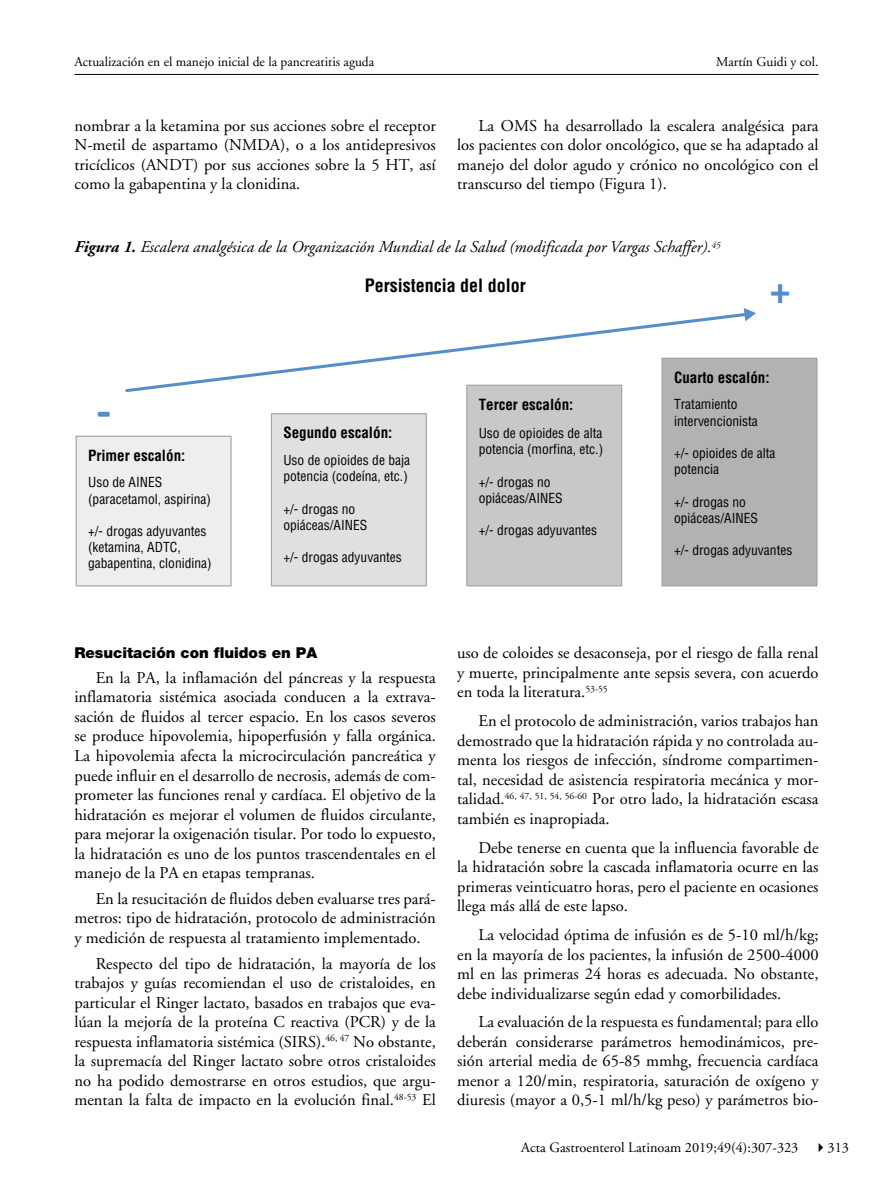
<style>
.page{position:relative;width:893px;height:1191px;background:#fff}
.page>*{position:absolute;margin:0;border:0;box-sizing:border-box;transform-origin:0 0}
.t1{font:700 48px "Calibri";color:#568cc9}
.t2{font:700 40.5px "Calibri";color:#568cc9}
.t3{font:700 condensed 18px "Helvetica";color:#000}
.t4{font:16.5px/19.5px "Adobe Garamond";color:#000;text-align:justify}
.t5{font:italic 16.5px "Adobe Garamond";color:#000}
.t6{font:700 condensed 15px "Helvetica";color:#000}
.t7{font:900 15px "Helvetica Neue LT Std";color:#000}
.t8{font:14.25px "Adobe Garamond Pro";color:#000}
.t9{font:condensed 13.5px/16.2px "Helvetica";color:#000}
.t10{font:13.5px "Adobe Garamond";color:#000}
.s1{font-weight:700}
</style>
<div class="page">
<hr style="left:74px;top:74px;width:745px;height:1px;background:#000">
<div style="left:76px;top:436px;width:155px;height:150px;background:#eee"></div>
<div style="left:76px;top:435px;width:156px;height:151px;border:1px solid #a2a2a2"></div>
<div style="left:271px;top:414px;width:155px;height:172px;background:#e0e0df"></div>
<div style="left:271px;top:413px;width:156px;height:173px;border:1px solid #a2a2a2"></div>
<div style="left:467px;top:385px;width:155px;height:201px;background:#c8c8c8"></div>
<div style="left:466px;top:384px;width:156px;height:202px;border:1px solid #a2a2a2"></div>
<div style="left:662px;top:358px;width:155px;height:228px;background:#b3b2b2"></div>
<div style="left:661px;top:357px;width:156px;height:229px;border:1px solid #a2a2a2"></div>
<svg style="left:125px;top:313px;width:625px;height:81px"></svg>
<svg style="left:744px;top:308px;width:12px;height:13px"></svg>
<p class="t10" style="left:74px;top:55px;width:301px">Actualización en el manejo inicial de la pancreatitis aguda</p>
<p class="t10" style="left:716px;top:55px;width:104px">Martín Guidi y col.</p>
<p class="t4" style="left:74px;top:116px;width:363px">nombrar a la ketamina por sus acciones sobre el receptor N-metil de aspartamo (NMDA), o a los antidepresivos tricíclicos (ANDT) por sus acciones sobre la 5 HT, así como la gabapentina y la clonidina.</p>
<p class="t4" style="left:457px;top:116px;width:363px;text-indent:21px">La OMS ha desarrollado la escalera analgésica para los pacientes con dolor oncológico, que se ha adaptado al manejo del dolor agudo y crónico no oncológico con el transcurso del tiempo (Figura 1).</p>
<p class="t5" style="left:75px;top:238px;width:648px"><span class="s1">Figura 1.</span> Escalera analgésica de la Organización Mundial de la Salud (modificada por Vargas Schaffer).<sup>45</sup></p>
<p class="t3" style="left:365px;top:274px;width:162px">Persistencia del dolor</p>
<h2 class="t2" style="left:770px;top:263px;width:22px">+</h2>
<h1 class="t1" style="left:96px;top:376px;width:16px">-</h1>
<p class="t6" style="left:88px;top:446px;width:99px">Primer escalón:</p>
<p class="t9" style="left:88px;top:474px;width:124px">Uso de AINES (paracetamol, aspirina)</p>
<p class="t9" style="left:88px;top:523px;width:125px">+/- drogas adyuvantes (ketamina, ADTC, gabapentina, clonidina)</p>
<p class="t6" style="left:283px;top:423px;width:110px">Segundo escalón:</p>
<p class="t9" style="left:283px;top:452px;width:128px">Uso de opioides de baja potencia (codeína, etc.)</p>
<p class="t9" style="left:283px;top:500px;width:85px">+/- drogas no opiáceas/AINES</p>
<p class="t9" style="left:283px;top:549px;width:120px">+/- drogas adyuvantes</p>
<p class="t6" style="left:479px;top:395px;width:96px">Tercer escalón:</p>
<p class="t9" style="left:479px;top:425px;width:126px">Uso de opioides de alta potencia (morfina, etc.)</p>
<p class="t9" style="left:479px;top:473px;width:85px">+/- drogas no opiáceas/AINES</p>
<p class="t9" style="left:479px;top:522px;width:120px">+/- drogas adyuvantes</p>
<p class="t6" style="left:674px;top:368px;width:97px">Cuarto escalón:</p>
<p class="t9" style="left:674px;top:396px;width:85px">Tratamiento intervencionista</p>
<p class="t9" style="left:674px;top:445px;width:103px">+/- opioides de alta potencia</p>
<p class="t9" style="left:674px;top:493px;width:85px">+/- drogas no opiáceas/AINES</p>
<p class="t9" style="left:674px;top:542px;width:120px">+/- drogas adyuvantes</p>
<p class="t7" style="left:74px;top:644px;width:244px">Resucitación con fluidos en PA</p>
<p class="t4" style="left:74px;top:668px;width:363px;text-indent:21px">En la PA, la inflamación del páncreas y la respuesta inflamatoria sistémica asociada conducen a la extrava&shy;sación de fluidos al tercer espacio. En los casos severos se produce hipovolemia, hipoperfusión y falla orgánica.<br>La hipovolemia afecta la microcirculación pancreática y puede influir en el desarrollo de necrosis, además de com&shy;prometer las funciones renal y cardíaca. El objetivo de la hidratación es mejorar el volumen de fluidos circulante, para mejorar la oxigenación tisular. Por todo lo expuesto, la hidratación es uno de los puntos trascendentales en el manejo de la PA en etapas tempranas.</p>
<p class="t4" style="left:74px;top:889px;width:363px;text-indent:21px">En la resucitación de fluidos deben evaluarse tres pará&shy;metros: tipo de hidratación, protocolo de administración y medición de respuesta al tratamiento implementado.</p>
<p class="t4" style="left:74px;top:954px;width:363px;text-indent:21px">Respecto del tipo de hidratación, la mayoría de los trabajos y guías recomiendan el uso de cristaloides, en particular el Ringer lactato, basados en trabajos que eva&shy;lúan la mejoría de la proteína C reactiva (PCR) y de la respuesta inflamatoria sistémica (SIRS).<sup>46,</sup> <sup>47</sup> No obstante, la supremacía del Ringer lactato sobre otros cristaloides no ha podido demostrarse en otros estudios, que argu&shy;mentan la falta de impacto en la evolución final.<sup>48-53</sup> El</p>
<p class="t4" style="left:457px;top:644px;width:363px">uso de coloides se desaconseja, por el riesgo de falla renal y muerte, principalmente ante sepsis severa, con acuerdo en toda la literatura.<sup>53-55</sup></p>
<p class="t4" style="left:457px;top:711px;width:363px;text-indent:21px">En el protocolo de administración, varios trabajos han demostrado que la hidratación rápida y no controlada au&shy;menta los riesgos de infección, síndrome compartimen&shy;tal, necesidad de asistencia respiratoria mecánica y mor&shy;talidad.<sup>46,</sup> <sup>47,</sup> <sup>51,</sup> <sup>54,</sup> <sup>56-60</sup> Por otro lado, la hidratación escasa también es inapropiada.</p>
<p class="t4" style="left:457px;top:838px;width:363px;text-indent:21px">Debe tenerse en cuenta que la influencia favorable de la hidratación sobre la cascada inflamatoria ocurre en las primeras veinticuatro horas, pero el paciente en ocasiones llega más allá de este lapso.</p>
<p class="t4" style="left:457px;top:925px;width:363px;text-indent:21px">La velocidad óptima de infusión es de 5-10 ml/h/kg; en la mayoría de los pacientes, la infusión de 2500-4000 ml en las primeras 24 horas es adecuada. No obstante, debe individualizarse según edad y comorbilidades.</p>
<p class="t4" style="left:457px;top:1012px;width:363px;text-indent:21px">La evaluación de la respuesta es fundamental; para ello deberán considerarse parámetros hemodinámicos, pre&shy;sión arterial media de 65-85 mmhg, frecuencia cardíaca menor a 120/min, respiratoria, saturación de oxígeno y diuresis (mayor a 0,5-1 ml/h/kg peso) y parámetros bio-</p>
<p class="t8" style="left:521px;top:1139px;width:329px">Acta Gastroenterol Latinoam 2019;49(4):307-323 ✔313</p>
</div>
